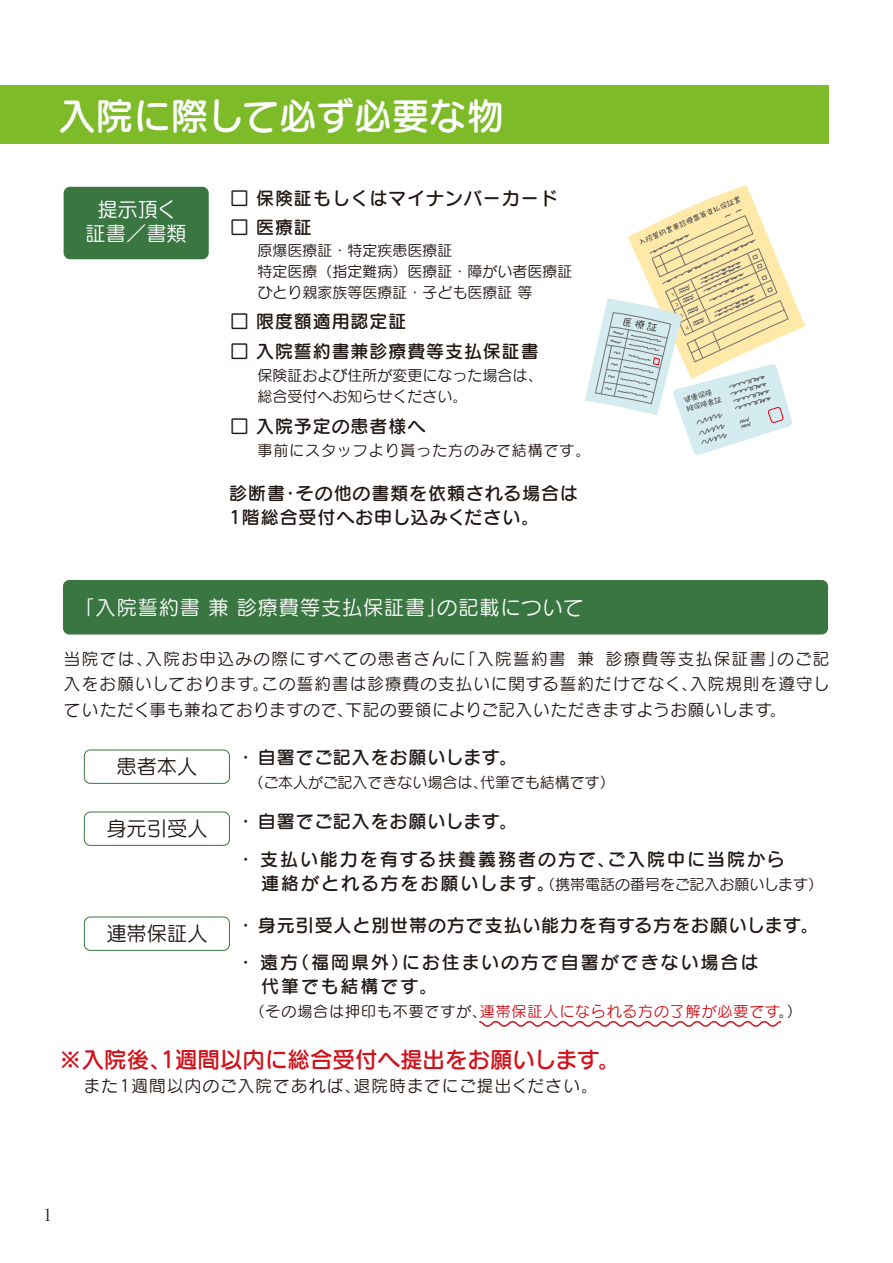
<style>
.page{position:relative;width:893px;height:1263px;background:#fff}
.page>*{position:absolute;margin:0;border:0;box-sizing:border-box;transform-origin:0 0}
.t1{font:37.5px "Seurat Pro DB";color:#fff}
.t2{font:22.5px "Seurat Pro DB";color:#d0121b}
.t3{font:20.25px/24.3px "Seurat Pro M";letter-spacing:.04em;color:#fff;text-align:center}
.t4{font:20.25px "Seurat Pro M";color:#221815}
.t5{font:18px/36.8px "Seurat Pro DB";letter-spacing:.05em;color:#221815}
.t6{font:18px/38px "Seurat Pro DB";letter-spacing:.11em;color:#221815}
.t7{font:16.5px/25.5px "Seurat Pro M";letter-spacing:.05em;color:#221815;text-align:justify}
.t8{font:16.5px "Seurat Pro M";letter-spacing:.08em;color:#221815}
.t9{font:16.5px "Matisse Pro M";color:#221815}
.t10{font:15px/21px "Seurat Pro M";color:#221815}
.t11{font:15px "Seurat Pro M";letter-spacing:.06em;color:#d0121b}
.t12{font:15px "Seurat Pro M";letter-spacing:.06em;color:#221815}
.s1{font-family:"Seurat Pro DB";font-size:18px}
.s2{color:#221815}
</style>
<div class="page">
<div style="left:63px;top:580px;width:765px;height:54px;background:#3a7641;border-radius:6px"></div>
<div style="left:84px;top:750px;width:146px;height:33px;border:1px solid #3a7641;border-radius:6px"></div>
<div style="left:0;top:85px;width:829px;height:59px;background:#7dbb28"></div>
<div style="left:64px;top:187px;width:145px;height:72px;background:#3a7641;border-radius:6px"></div>
<div style="left:84px;top:812px;width:146px;height:33px;border:1px solid #3a7641;border-radius:6px"></div>
<div style="left:84px;top:917px;width:146px;height:33px;border:1px solid #3a7641;border-radius:6px"></div>
<svg style="left:479px;top:1021px;width:303px;height:6px"></svg>
<svg style="left:585px;top:185px;width:220px;height:270px"></svg>
<h1 class="t1" style="left:58px;top:91px;width:447px">入院に際して必ず必要な物</h1>
<p class="t3" style="left:86px;top:197px;width:103px">提示頂く証書／書類</p>
<p class="t5" style="left:230px;top:179px;width:329px">□ 保険証もしくはマイナンバーカード</p>
<p class="t5" style="left:230px;top:209px;width:83px">□ 医療証</p>
<p class="t10" style="left:257px;top:239px;width:316px">原爆医療証・特定疾患医療証<br>特定医療（指定難病）医療証・障がい者医療証ひとり親家族等医療証・子ども医療証 等</p>
<p class="t5" style="left:230px;top:302px;width:177px">□ 限度額適用認定証</p>
<p class="t5" style="left:230px;top:332px;width:310px">□ 入院誓約書兼診療費等支払保証書</p>
<p class="t10" style="left:257px;top:364px;width:286px">保険証および住所が変更になった場合は、総合受付へお知らせください。</p>
<p class="t5" style="left:230px;top:407px;width:196px">□ 入院予定の患者様へ</p>
<p class="t12" style="left:257px;top:441px;width:334px">事前にスタッフより貰った方のみで結構です。</p>
<p class="t5" style="left:229px;top:481px;width:350px;line-height:24px">診断書・その他の書類を依頼される場合は<br>1階総合受付へお申し込みください。</p>
<p class="t3" style="left:75px;top:595px;width:510px">「入院誓約書 兼 診療費等支払保証書」の記載について</p>
<p class="t7" style="left:64px;top:645px;width:767px">当院では、入院お申込みの際にすべての患者さんに「入院誓約書 兼 診療費等支払保証書」のご記入をお願いしております。この誓約書は診療費の支払いに関する誓約だけでなく、入院規則を遵守していただく事も兼ねておりますので、下記の要領によりご記入いただきますようお願いします。</p>
<p class="t5" style="left:237px;top:738px;width:282px">・ 自署でご記入をお願いします。</p>
<p class="t10" style="left:241px;top:771px;width:375px">　（ご本人がご記入できない場合は、代筆でも結構です）</p>
<p class="t4" style="left:106px;top:815px;width:103px">身元引受人</p>
<p class="t6" style="left:237px;top:802px;width:550px">・ 自署でご記入をお願いします。<br>・ 支払い能力を有する扶養義務者の方で、ご入院中に当院から</p>
<p class="t10" style="left:241px;top:874px;width:583px"><span class="s1">　連絡がとれる方をお願いします。</span>（携帯電話の番号をご記入お願いします）</p>
<p class="t4" style="left:106px;top:920px;width:103px">連帯保証人</p>
<p class="t5" style="left:237px;top:906px;width:583px">・ 身元引受人と別世帯の方で支払い能力を有する方をお願いします。・ 遠方（福岡県外）にお住まいの方で自署ができない場合は</p>
<p class="t6" style="left:241px;top:967px;width:197px">　代筆でも結構です。</p>
<p class="t11" style="left:241px;top:1001px;width:562px"><span class="s2">　（その場合は押印も不要ですが、</span>連帯保証人になられる方の了解が必要です<span class="s2">。）</span></p>
<p class="t4" style="left:116px;top:753px;width:82px">患者本人</p>
<p class="t2" style="left:59px;top:1044px;width:563px">※入院後、1週間以内に総合受付へ提出をお願いします。</p>
<p class="t8" style="left:59px;top:1075px;width:540px">　 また1週間以内のご入院であれば、退院時までにご提出ください。</p>
<p class="t9" style="left:43px;top:1204px;width:12px">1</p>
</div>
